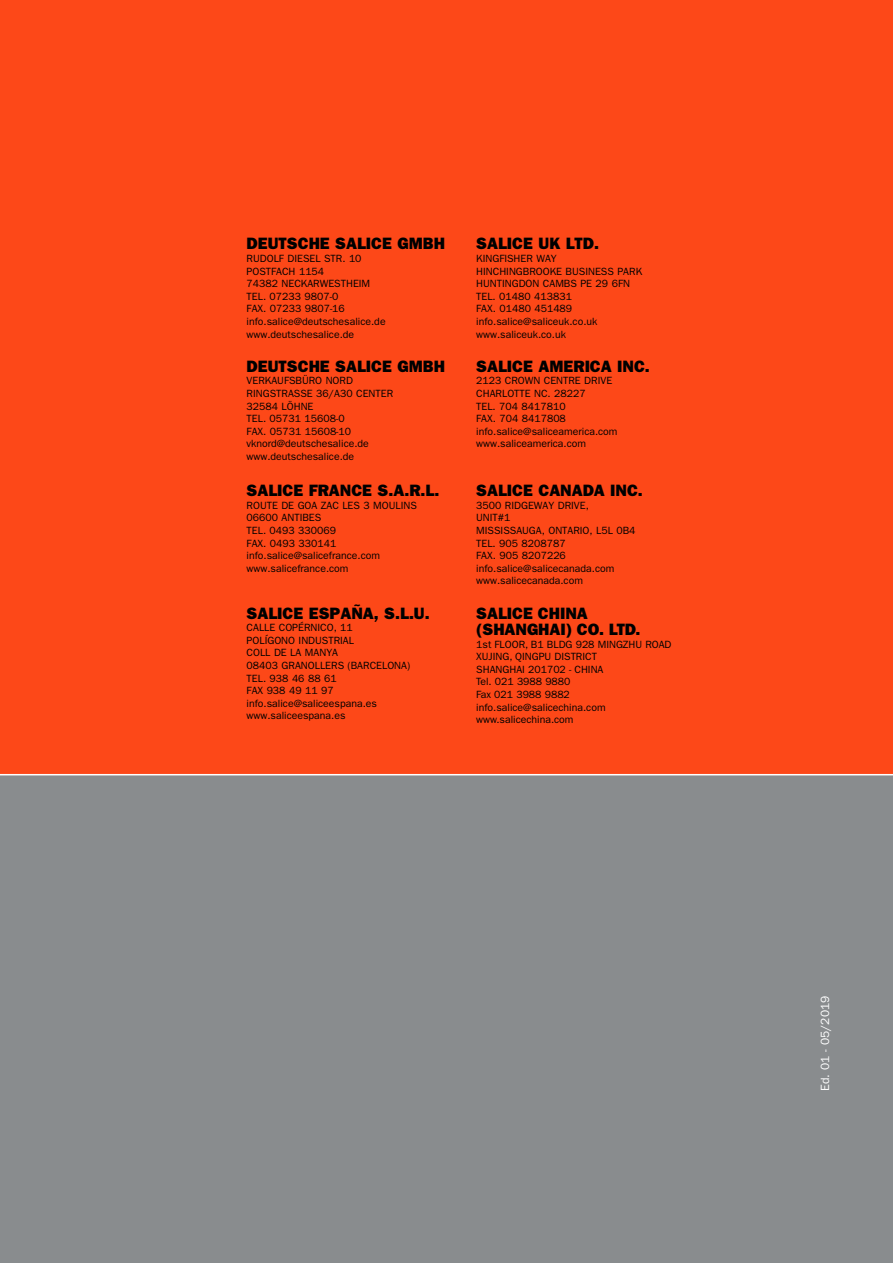
<style>
.page{position:relative;width:893px;height:1263px;background:#fd4818}
.page>*{position:absolute;margin:0;border:0;box-sizing:border-box;transform-origin:0 0}
.t1{font:16.5px/16.5px "ITC Franklin Gothic Std Hvy";color:#000}
.t2{font:12px "ITC Franklin Gothic Std";color:#fff}
.t3{font:10.5px/12.6px "ITC Franklin Gothic Std";color:#000}
</style>
<div class="page">
<div style="left:0;top:774px;width:893px;height:489px;background:#898c8e"></div>
<h1 class="t1" style="left:247px;top:236px;width:200px">DEUTSCHE SALICE GMBH</h1>
<p class="t3" style="left:247px;top:252px;width:141px">RUDOLF DIESEL STR. 10<br>POSTFACH 1154<br>74382 NECKARWESTHEIM<br>TEL. 07233 9807-0<br>FAX. 07233 9807-16 info.salice@deutschesalice.de www.deutschesalice.de</p>
<h1 class="t1" style="left:247px;top:358px;width:200px">DEUTSCHE SALICE GMBH</h1>
<p class="t3" style="left:247px;top:375px;width:148px">VERKAUFSBÜRO NORD<br>RINGSTRASSE 36/A30 CENTER<br>32584 LÖHNE<br>TEL. 05731 15608-0<br>FAX. 05731 15608-10 vknord@deutschesalice.de www.deutschesalice.de</p>
<h1 class="t1" style="left:247px;top:482px;width:194px">SALICE FRANCE S.A.R.L.</h1>
<p class="t3" style="left:247px;top:499px;width:172px">ROUTE DE GOA ZAC LES 3 MOULINS<br>06600 ANTIBES<br>TEL. 0493 330069<br>FAX. 0493 330141 info.salice@salicefrance.com www.salicefrance.com</p>
<h1 class="t1" style="left:247px;top:605px;width:185px">SALICE ESPAÑA, S.L.U.</h1>
<p class="t3" style="left:247px;top:621px;width:165px">CALLE COPÉRNICO, 11<br>POLÍGONO INDUSTRIAL<br>COLL DE LA MANYA<br>08403 GRANOLLERS (BARCELONA)<br>TEL. 938 46 88 61<br>FAX 938 49 11 97 info.salice@saliceespana.es www.saliceespana.es</p>
<h1 class="t1" style="left:476px;top:236px;width:124px">SALICE UK LTD.</h1>
<p class="t3" style="left:476px;top:252px;width:167px">KINGFISHER WAY<br>HINCHINGBROOKE BUSINESS PARK<br>HUNTINGDON CAMBS PE 29 6FN<br>TEL. 01480 413831<br>FAX. 01480 451489 info.salice@saliceuk.co.uk www.saliceuk.co.uk</p>
<h1 class="t1" style="left:476px;top:358px;width:175px">SALICE AMERICA INC.</h1>
<p class="t3" style="left:476px;top:375px;width:143px">2123 CROWN CENTRE DRIVE<br>CHARLOTTE NC. 28227<br>TEL. 704 8417810<br>FAX. 704 8417808 info.salice@saliceamerica.com www.saliceamerica.com</p>
<h1 class="t1" style="left:476px;top:482px;width:168px">SALICE CANADA INC.</h1>
<p class="t3" style="left:476px;top:499px;width:161px">3500 RIDGEWAY DRIVE,<br>UNIT#1<br>MISSISSAUGA, ONTARIO, L5L 0B4<br>TEL. 905 8208787<br>FAX. 905 8207226 info.salice@salicecanada.com www.salicecanada.com</p>
<h1 class="t1" style="left:476px;top:605px;width:166px">SALICE CHINA (SHANGHAI) CO. LTD.</h1>
<p class="t3" style="left:476px;top:638px;width:197px">1st FLOOR, B1 BLDG 928 MINGZHU ROAD<br>XUJING, QINGPU DISTRICT<br>SHANGHAI 201702 - CHINA<br>Tel. 021 3988 9880<br>Fax 021 3988 9882 info.salice@salicechina.com www.salicechina.com</p>
<p class="t2" style="left:818px;top:1091px;width:97px;rotate:-90deg">Ed. 01 - 05/2019</p>
</div>
